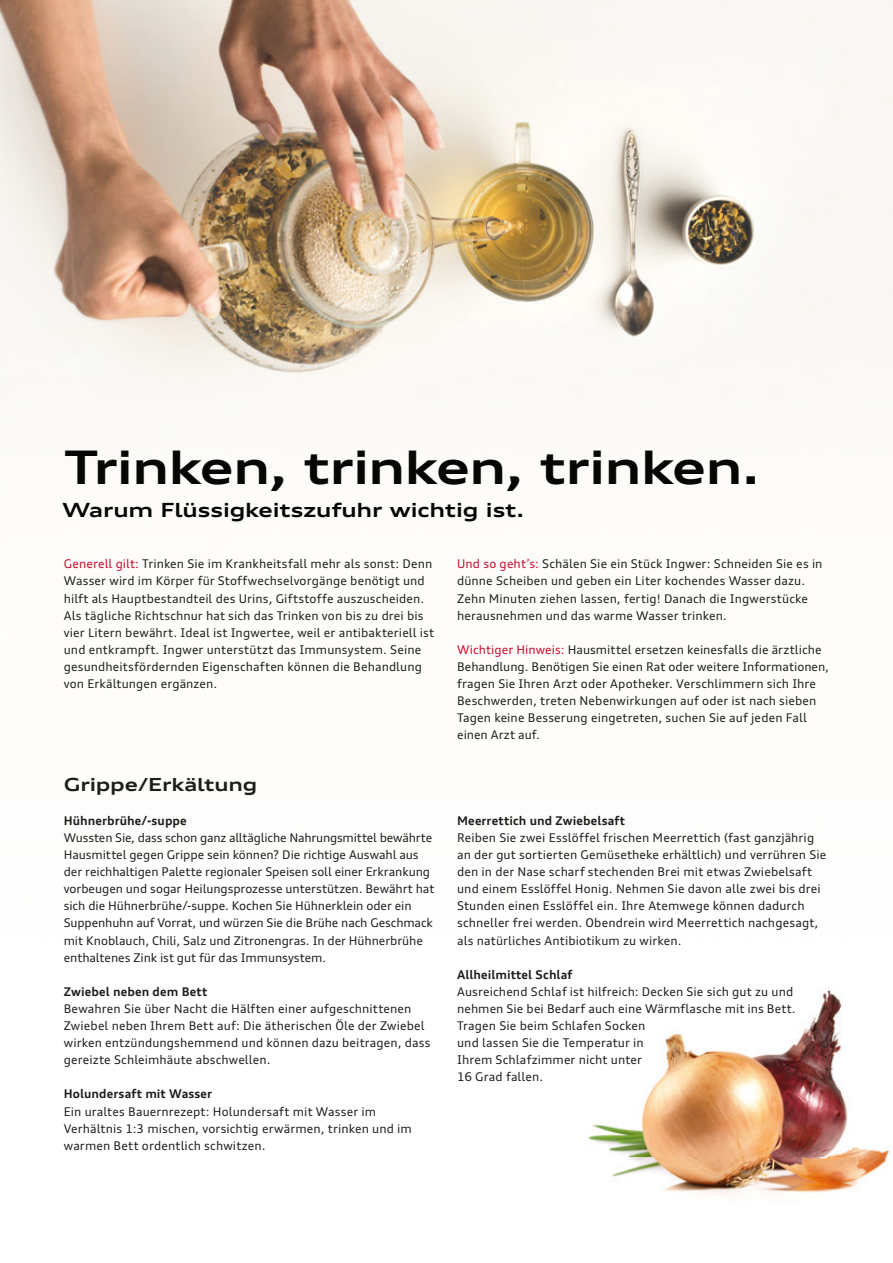
<style>
.page{position:relative;width:893px;height:1263px;background:#fff}
.page>*{position:absolute;margin:0;border:0;box-sizing:border-box;transform-origin:0 0}
.t1{font:700 expanded 46.2px "Audi Type";letter-spacing:-.015em;color:#060704}
.t2{font:700 expanded 19.5px "Audi Type";letter-spacing:-.005em;color:#060704}
.t3{font:700 expanded 18px "Audi Type";letter-spacing:-.01em;color:#1d1d1b}
.t4{font:12px/17.1px "Audi Type";letter-spacing:.005em;color:#1d1d1b}
.t5{font:700 12px "Audi Type";letter-spacing:.01em;color:#1d1d1b}
.s1{color:#ca0a28}
</style>
<div class="page">
<img style="left:0;top:0;width:893px;height:391px">
<img style="left:588px;top:989px;width:301px;height:206px">
<h1 class="t1" style="left:64px;top:438px;width:698px">Trinken, trinken, trinken.</h1>
<h2 class="t2" style="left:62px;top:498px;width:463px">Warum Flüssigkeitszufuhr wichtig ist.</h2>
<p class="t4" style="left:64px;top:555px;width:372px"><span class="s1">Generell gilt:</span> Trinken Sie im Krankheitsfall mehr als sonst: Denn Wasser wird im Körper für Stoffwechselvorgänge benötigt und hilft als Hauptbestandteil des Urins, Giftstoffe auszuscheiden.<br>Als täg liche Richtschnur hat sich das Trinken von bis zu drei bis vier Litern bewährt. Ideal ist Ingwertee, weil er antibakteriell ist und entkrampft. Ingwer unterstützt das Immunsystem. Seine gesundheitsfördernden Eigenschaften können die Behandlung von Erkältungen ergänzen.</p>
<p class="t4" style="left:457px;top:555px;width:367px"><span class="s1">Und so geht’s:</span> Schälen Sie ein Stück Ingwer: Schneiden Sie es in dünne Scheiben und geben ein Liter kochendes Wasser dazu.<br>Zehn Minuten ziehen lassen, fertig! Danach die Ingwerstücke herausnehmen und das warme Wasser trinken.</p>
<p class="t4" style="left:457px;top:641px;width:373px"><span class="s1">Wichtiger Hinweis:</span> Hausmittel ersetzen keinesfalls die ärztliche Behandlung. Benötigen Sie einen Rat oder weitere Informationen, fragen Sie Ihren Arzt oder Apotheker. Verschlimmern sich Ihre Beschwerden, treten Nebenwirkungen auf oder ist nach sieben Tagen keine Besserung eingetreten, suchen Sie auf jeden Fall einen Arzt auf.</p>
<h3 class="t3" style="left:64px;top:773px;width:195px">Grippe/Erkältung</h3>
<p class="t5" style="left:64px;top:813px;width:125px">Hühnerbrühe/-suppe</p>
<p class="t4" style="left:64px;top:829px;width:372px">Wussten Sie, dass schon ganz alltägliche Nahrungsmittel bewährte Hausmittel gegen Grippe sein können? Die richtige Auswahl aus der reichhaltigen Palette regionaler Speisen soll einer Erkrankung vorbeugen und sogar Heilungsprozesse unterstützen. Bewährt hat sich die Hühnerbrühe/-suppe. Kochen Sie Hühnerklein oder ein Suppenhuhn auf Vorrat, und würzen Sie die Brühe nach Geschmack mit Knoblauch, Chili, Salz und Zitronen gras. In der Hühnerbrühe enthaltenes Zink ist gut für das Immunsystem.</p>
<p class="t5" style="left:64px;top:984px;width:145px">Zwiebel neben dem Bett</p>
<p class="t4" style="left:64px;top:1000px;width:368px">Bewahren Sie über Nacht die Hälften einer aufgeschnittenen Zwiebel neben Ihrem Bett auf: Die ätherischen Öle der Zwiebel wirken entzündungshemmend und können dazu beitragen, dass gereizte Schleimhäute abschwellen.</p>
<p class="t5" style="left:64px;top:1087px;width:150px">Holundersaft mit Wasser</p>
<p class="t4" style="left:64px;top:1102px;width:350px">Ein uraltes Bauernrezept: Holundersaft mit Wasser im<br>Verhältnis 1:3 mischen, vorsichtig erwärmen, trinken und im warmen Bett ordentlich schwitzen.</p>
<p class="t5" style="left:457px;top:813px;width:169px">Meerrettich und Zwiebelsaft</p>
<p class="t4" style="left:457px;top:829px;width:371px">Reiben Sie zwei Esslöffel frischen Meerrettich (fast ganzjährig an der gut sortierten Gemüsetheke erhältlich) und verrühren Sie den in der Nase scharf stechenden Brei mit etwas Zwiebelsaft und einem Esslöffel Honig. Nehmen Sie davon alle zwei bis drei Stunden einen Esslöffel ein. Ihre Atemwege können dadurch schneller frei werden. Obendrein wird Meerrettich nachgesagt, als natürliches Antibioti kum zu wirken.</p>
<p class="t5" style="left:457px;top:967px;width:117px">Allheilmittel Schlaf</p>
<p class="t4" style="left:457px;top:983px;width:340px">Ausreichend Schlaf ist hilfreich: Decken Sie sich gut zu und nehmen Sie bei Bedarf auch eine Wärmflasche mit ins Bett.<br>Tragen Sie beim Schlafen Socken<br>und lassen Sie die Temperatur in<br>Ihrem Schlaf zimmer nicht unter<br>16 Grad fallen.</p>
</div>
